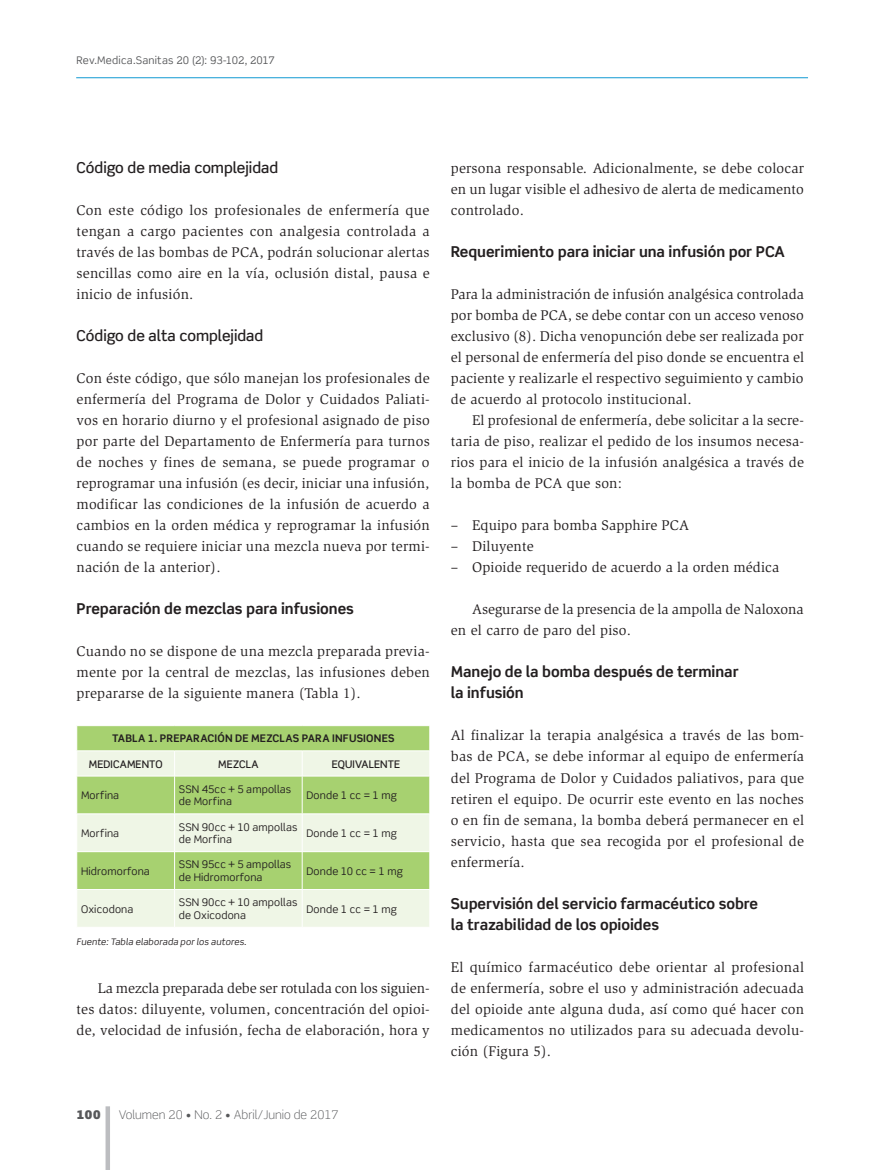
<style>
.page{position:relative;width:872px;height:1170px;background:#fff}
.page>*{position:absolute;margin:0;border:0;box-sizing:border-box;transform-origin:0 0}
.t1{font:700 15px/21px "Scene Std";letter-spacing:-.005em;color:#231f20}
.t2{font:500 15px "Scene Std";letter-spacing:-.005em;color:#231f20}
.t3{font:14.4px/21px "Slimbach Std";letter-spacing:.015em;color:#231f20;text-align:justify}
.t4{font:300 12px "Scene Std";color:#57585a}
.t5{font:900 12px "Scene Std";color:#57585a}
.t6{font:10.5px/12.6px "Scene Std";letter-spacing:.015em;color:#231f20}
.t7{font:700 10.5px "Scene Std";letter-spacing:.02em;color:#231f20}
.t8{font:10.5px "Scene Std";letter-spacing:.02em;color:#57585a}
.t9{font:500 10.5px "Scene Std";letter-spacing:.01em;color:#231f20}
.t10{font:italic 9px "Scene Std";letter-spacing:.015em;color:#231f20}
.s1{font-style:inherit}
</style>
<div class="page">
<hr style="left:106px;top:1106px;width:4px;height:63px;background:#bcbdc0">
<hr style="left:76px;top:77px;width:732px;height:1px;background:#119ad2">
<div style="left:77px;top:726px;width:352px;height:24px;background:#a7d170"></div>
<svg style="left:77px;top:751px;width:352px;height:175px;background:#d0e6b4"></svg>
<svg style="left:174px;top:751px;width:1px;height:24px"></svg>
<svg style="left:302px;top:751px;width:1px;height:24px"></svg>
<svg style="left:429px;top:726px;width:1px;height:25px"></svg>
<hr style="left:77px;top:775px;width:98px;height:1px;background:#fff">
<hr style="left:175px;top:775px;width:127px;height:1px;background:#fff">
<hr style="left:174px;top:776px;width:1px;height:37px;background:#fff">
<hr style="left:302px;top:775px;width:128px;height:1px;background:#fff">
<hr style="left:302px;top:776px;width:1px;height:37px;background:#fff">
<hr style="left:77px;top:813px;width:98px;height:1px;background:#fff">
<hr style="left:175px;top:813px;width:127px;height:1px;background:#fff">
<hr style="left:174px;top:814px;width:1px;height:37px;background:#fff">
<hr style="left:302px;top:813px;width:128px;height:1px;background:#fff">
<hr style="left:302px;top:814px;width:1px;height:37px;background:#fff">
<hr style="left:77px;top:851px;width:98px;height:1px;background:#fff">
<hr style="left:175px;top:851px;width:127px;height:1px;background:#fff">
<hr style="left:174px;top:851px;width:1px;height:38px;background:#fff">
<hr style="left:302px;top:851px;width:128px;height:1px;background:#fff">
<hr style="left:302px;top:851px;width:1px;height:38px;background:#fff">
<hr style="left:77px;top:889px;width:98px;height:1px;background:#fff">
<hr style="left:175px;top:889px;width:127px;height:1px;background:#fff">
<hr style="left:174px;top:889px;width:1px;height:38px;background:#fff">
<hr style="left:302px;top:889px;width:128px;height:1px;background:#fff">
<hr style="left:302px;top:889px;width:1px;height:38px;background:#fff">
<p class="t8" style="left:77px;top:53px;width:200px">Rev.Medica.Sanitas <span class="s1">20 (2): 93-102, 2017</span></p>
<p class="t2" style="left:77px;top:158px;width:203px">Código de media complejidad</p>
<p class="t3" style="left:77px;top:200px;width:355px">Con este código los profesionales de enfermería que tengan a cargo pacientes con analgesia controlada a través de las bombas de PCA, podrán solucionar alertas sencillas como aire en la vía, oclusión distal, pausa e inicio de infusión.</p>
<p class="t2" style="left:77px;top:326px;width:188px">Código de alta complejidad</p>
<p class="t3" style="left:77px;top:368px;width:355px">Con éste código, que sólo manejan los profesionales de enfermería del Programa de Dolor y Cuidados Paliati&shy;vos en horario diurno y el profesional asignado de piso por parte del Departamento de Enfermería para turnos de noches y fines de semana, se puede programar o reprogramar una infusión (es decir, iniciar una infusión, modificar las condiciones de la infusión de acuerdo a cambios en la orden médica y reprogramar la infusión cuando se requiere iniciar una mezcla nueva por termi&shy;nación de la anterior).</p>
<p class="t1" style="left:77px;top:598px;width:279px">Preparación de mezclas para infusiones</p>
<p class="t3" style="left:77px;top:641px;width:355px">Cuando no se dispone de una mezcla preparada previa&shy;mente por la central de mezclas, las infusiones deben prepararse de la siguiente manera (Tabla 1).</p>
<p class="t7" style="left:112px;top:732px;width:284px">TABLA 1. PREPARACIÓN DE MEZCLAS PARA INFUSIONES</p>
<p class="t9" style="left:89px;top:757px;width:75px">MEDICAMENTO</p>
<p class="t9" style="left:218px;top:757px;width:42px">MEZCLA</p>
<p class="t9" style="left:332px;top:757px;width:70px">EQUIVALENTE</p>
<p class="t6" style="left:81px;top:788px;width:40px">Morfina</p>
<p class="t6" style="left:179px;top:782px;width:114px">SSN 45cc + 5 ampollas de Morfina</p>
<p class="t6" style="left:306px;top:788px;width:92px">Donde 1 cc = 1 mg</p>
<p class="t6" style="left:81px;top:826px;width:40px">Morfina</p>
<p class="t6" style="left:179px;top:820px;width:120px">SSN 90cc + 10 ampollas de Morfina</p>
<p class="t6" style="left:306px;top:826px;width:92px">Donde 1 cc = 1 mg</p>
<p class="t6" style="left:81px;top:864px;width:70px">Hidromorfona</p>
<p class="t6" style="left:179px;top:858px;width:114px">SSN 95cc + 5 ampollas de Hidromorfona</p>
<p class="t6" style="left:306px;top:864px;width:98px">Donde 10 cc = 1 mg</p>
<p class="t6" style="left:81px;top:902px;width:54px">Oxicodona</p>
<p class="t6" style="left:179px;top:895px;width:120px">SSN 90cc + 10 ampollas de Oxicodona</p>
<p class="t6" style="left:306px;top:902px;width:92px">Donde 1 cc = 1 mg</p>
<p class="t10" style="left:77px;top:935px;width:171px">Fuente: Tabla elaborada por los autores.</p>
<p class="t3" style="left:77px;top:977px;width:355px;text-indent:21px">La mezcla preparada debe ser rotulada con los siguien&shy;tes datos: diluyente, volumen, concentración del opioi&shy;de, velocidad de infusión, fecha de elaboración, hora y</p>
<p class="t5" style="left:76px;top:1106px;width:26px">100</p>
<p class="t4" style="left:119px;top:1106px;width:221px">Volumen 20 • No. 2 • Abril/Junio de 2017</p>
<p class="t3" style="left:451px;top:158px;width:355px">persona responsable. Adicionalmente, se debe colocar en un lugar visible el adhesivo de alerta de medicamento controlado.</p>
<p class="t1" style="left:451px;top:241px;width:335px">Requerimiento para iniciar una infusión por PCA</p>
<p class="t3" style="left:451px;top:284px;width:355px">Para la administración de infusión analgésica controlada por bomba de PCA, se debe contar con un acceso venoso exclusivo (8). Dicha venopunción debe ser realizada por el personal de enfermería del piso donde se encuentra el paciente y realizarle el respectivo seguimiento y cambio de acuerdo al protocolo institucional.</p>
<p class="t3" style="left:451px;top:410px;width:355px;text-indent:21px">El profesional de enfermería, debe solicitar a la secre&shy;taria de piso, realizar el pedido de los insumos necesa&shy;rios para el inicio de la infusión analgésica a través de la bomba de PCA que son:</p>
<p class="t3" style="left:451px;top:515px;width:240px">– Equipo para bomba Sapphire PCA</p>
<p class="t3" style="left:451px;top:536px;width:84px">– Diluyente</p>
<p class="t3" style="left:451px;top:557px;width:330px">– Opioide requerido de acuerdo a la orden médica</p>
<p class="t3" style="left:451px;top:599px;width:354px;text-indent:21px">Asegurarse de la presencia de la ampolla de Naloxona en el carro de paro del piso.</p>
<p class="t1" style="left:451px;top:661px;width:289px">Manejo de la bomba después de terminar la infusión</p>
<p class="t3" style="left:451px;top:725px;width:355px">Al finalizar la terapia analgésica a través de las bom&shy;bas de PCA, se debe informar al equipo de enfermería del Programa de Dolor y Cuidados paliativos, para que retiren el equipo. De ocurrir este evento en las noches o en fin de semana, la bomba deberá permanecer en el servicio, hasta que sea recogida por el profesional de enfermería.</p>
<p class="t1" style="left:451px;top:892px;width:308px">Supervisión del servicio farmacéutico sobre la trazabilidad de los opioides</p>
<p class="t3" style="left:451px;top:956px;width:355px">El químico farmacéutico debe orientar al profesional de enfermería, sobre el uso y administración adecuada del opioide ante alguna duda, así como qué hacer con medicamentos no utilizados para su adecuada devolu&shy;ción (Figura 5).</p>
</div>
